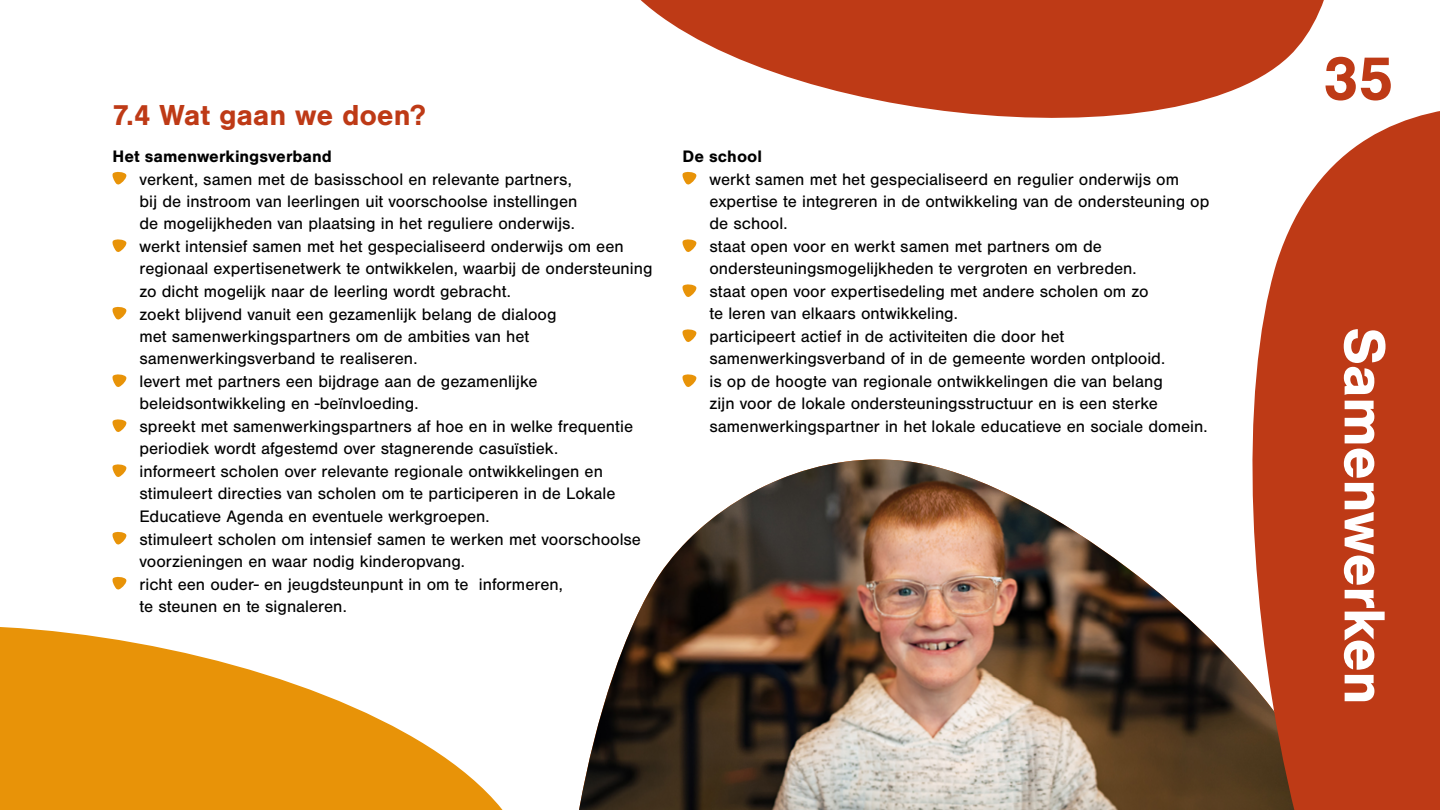
<style>
.page{position:relative;width:1440px;height:810px;background:#fff}
.page>*{position:absolute;margin:0;border:0;box-sizing:border-box;transform-origin:0 0}
.t1{font:700 63.75px "Nimbus San";color:#be3a16}
.t2{font:700 60px "Nimbus San";letter-spacing:-.015em;color:#fff}
.t3{font:700 30px "Nimbus San";letter-spacing:-.01em;color:#be3a16}
.t4{font:17.25px/22.5px "Nimbus San";color:#000}
.t5{font:700 17.25px "Nimbus San";color:#000}
</style>
<div class="page">
<svg style="left:112px;top:171px;width:15px;height:14px"></svg>
<svg style="left:112px;top:239px;width:15px;height:13px"></svg>
<svg style="left:112px;top:306px;width:15px;height:14px"></svg>
<svg style="left:112px;top:374px;width:15px;height:13px"></svg>
<svg style="left:112px;top:419px;width:15px;height:13px"></svg>
<svg style="left:112px;top:464px;width:15px;height:13px"></svg>
<svg style="left:112px;top:531px;width:15px;height:14px"></svg>
<svg style="left:682px;top:175px;width:15px;height:10px"></svg>
<svg style="left:682px;top:239px;width:15px;height:13px"></svg>
<svg style="left:682px;top:284px;width:15px;height:13px"></svg>
<svg style="left:682px;top:329px;width:15px;height:13px"></svg>
<svg style="left:682px;top:374px;width:15px;height:13px"></svg>
<svg style="left:640px;top:0;width:684px;height:175px;fill:#be3a16"></svg>
<svg style="left:0;top:576px;width:503px;height:234px;fill:#e89308"></svg>
<img style="left:579px;top:459px;width:620px;height:351px">
<svg style="left:1199px;top:95px;width:241px;height:715px;fill:#be3a16"></svg>
<h3 class="t3" style="left:112px;top:98px;width:315px">7.4 Wat gaan we doen?</h3>
<p class="t5" style="left:112px;top:147px;width:221px">Het samenwerkingsverband</p>
<p class="t4" style="left:140px;top:168px;width:515px">verkent, samen met de basisschool en relevante partners,<br>bij de instroom van leerlingen uit voorschoolse instellingen<br>de mogelijkheden van plaatsing in het reguliere onderwijs.<br>werkt intensief samen met het gespecialiseerd onderwijs om een regionaal expertisenetwerk te ontwikkelen, waarbij de ondersteuning zo dicht mogelijk naar de leerling wordt gebracht.<br>zoekt blijvend vanuit een gezamenlijk belang de dialoog<br>met samenwerkingspartners om de ambities van het samenwerkingsverband te realiseren.<br>levert met partners een bijdrage aan de gezamenlijke beleidsontwikkeling en -beïnvloeding.<br>spreekt met samenwerkingspartners af hoe en in welke frequentie periodiek wordt afgestemd over stagnerende casuïstiek.<br>informeert scholen over relevante regionale ontwikkelingen en stimuleert directies van scholen om te participeren in de Lokale Educatieve Agenda en eventuele werkgroepen.<br>stimuleert scholen om intensief samen te werken met voorschoolse voorzieningen en waar nodig kinderopvang.<br>richt een ouder- en jeugdsteunpunt in om te informeren,<br>te steunen en te signaleren.</p>
<p class="t5" style="left:682px;top:147px;width:81px">De school</p>
<p class="t4" style="left:710px;top:168px;width:501px">werkt samen met het gespecialiseerd en regulier onderwijs om expertise te integreren in de ontwikkeling van de ondersteuning op de school.<br>staat open voor en werkt samen met partners om de ondersteuningsmogelijkheden te vergroten en verbreden.<br>staat open voor expertisedeling met andere scholen om zo<br>te leren van elkaars ontwikkeling.<br>participeert actief in de activiteiten die door het samenwerkingsverband of in de gemeente worden ontplooid.<br>is op de hoogte van regionale ontwikkelingen die van belang<br>zijn voor de lokale ondersteuningsstructuur en is een sterke samenwerkingspartner in het lokale educatieve en sociale domein.</p>
<h1 class="t1" style="left:1323px;top:43px;width:71px">35</h1>
<h2 class="t2" style="left:1398px;top:327px;width:379px;rotate:90deg">Samenwerken</h2>
</div>
